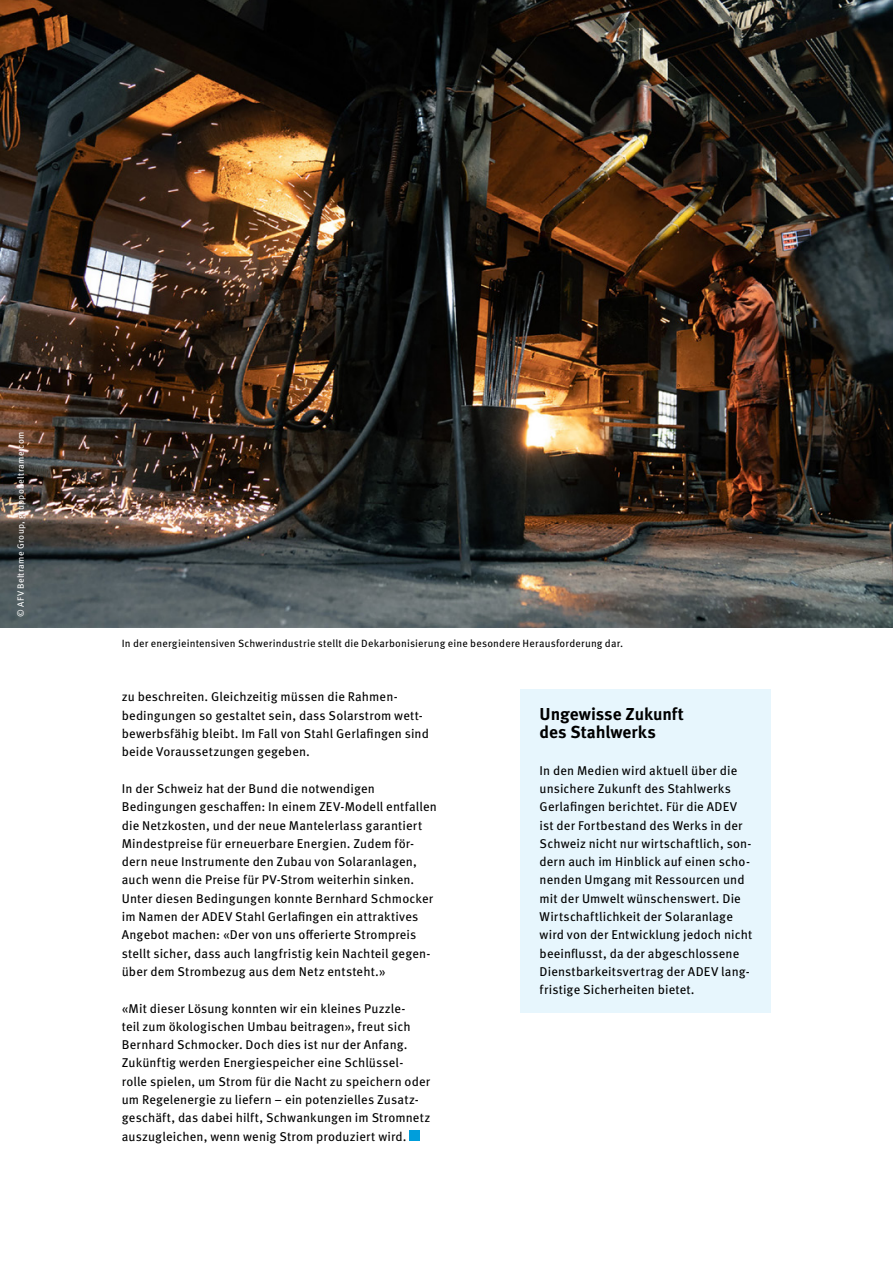
<style>
.page{position:relative;width:893px;height:1263px;background:#fff}
.page>*{position:absolute;margin:0;border:0;box-sizing:border-box;transform-origin:0 0}
.t1{font:700 17.25px/18.3px "Meta Pro";letter-spacing:-.005em;color:#000}
.t2{font:12.75px/18.3px "Meta Pro";letter-spacing:.01em;color:#000}
.t3{font:10.5px "Meta Pro";letter-spacing:.015em;color:#000}
.t4{font:9px "Meta Pro";letter-spacing:.035em;color:#fff}
</style>
<div class="page">
<div style="left:410px;top:1130px;width:10px;height:11px;background:#009edb"></div>
<img style="left:0;top:0;width:893px;height:627px">
<div style="left:520px;top:689px;width:251px;height:323px;background:#e7f6fd"></div>
<p class="t4" style="left:15px;top:617px;width:187px;rotate:-90deg">© AFV Beltrame Group, gruppobeltrame.com</p>
<p class="t3" style="left:122px;top:636px;width:503px">In der energieintensiven Schwerindustrie stellt die Dekarbonisierung eine besondere Herausforderung dar.</p>
<p class="t2" style="left:122px;top:688px;width:309px">zu beschreiten. Gleichzeitig müssen die Rahmen&shy;bedingungen so gestaltet sein, dass Solarstrom wett&shy;bewerbsfähig bleibt. Im Fall von Stahl Gerlafingen sind beide Voraussetzungen gegeben.</p>
<p class="t2" style="left:122px;top:779px;width:317px">In der Schweiz hat der Bund die notwendigen Bedingungen geschaffen: In einem ZEV-Modell entfallen die Netzkosten, und der neue Mantelerlass garantiert Mindestpreise für erneuerbare Energien. Zudem för&shy;dern neue Instrumente den Zubau von Solaranlagen, auch wenn die Preise für PV-Strom weiterhin sinken.<br>Unter diesen Bedingungen konnte Bernhard Schmocker im Namen der ADEV Stahl Gerlafingen ein attraktives Angebot machen: «Der von uns offerierte Strompreis stellt sicher, dass auch langfristig kein Nachteil gegen&shy;über dem Strombezug aus dem Netz entsteht.»</p>
<p class="t2" style="left:122px;top:999px;width:310px">«Mit dieser Lösung konnten wir ein kleines Puzzle-<br>teil zum ökologischen Umbau beitragen», freut sich Bernhard Schmocker. Doch dies ist nur der Anfang.<br>Zukünftig werden Energiespeicher eine Schlüssel&shy;rolle spielen, um Strom für die Nacht zu speichern oder um Regelenergie zu liefern – ein potenzielles Zusatz&shy;geschäft, das dabei hilft, Schwankungen im Stromnetz auszugleichen, wenn wenig Strom produziert wird.</p>
<h1 class="t1" style="left:540px;top:705px;width:146px">Ungewisse Zukunft des Stahlwerks</h1>
<p class="t2" style="left:540px;top:761px;width:214px">In den Medien wird aktuell über die unsichere Zukunft des Stahlwerks Gerlafingen berichtet. Für die ADEV ist der Fortbestand des Werks in der Schweiz nicht nur wirtschaftlich, son&shy;dern auch im Hinblick auf einen scho&shy;nenden Umgang mit Ressourcen und mit der Umwelt wünschenswert. Die Wirtschaftlichkeit der Solaranlage wird von der Entwicklung jedoch nicht beeinflusst, da der abgeschlossene Dienstbarkeitsvertrag der ADEV lang&shy;fristige Sicherheiten bietet.</p>
</div>
